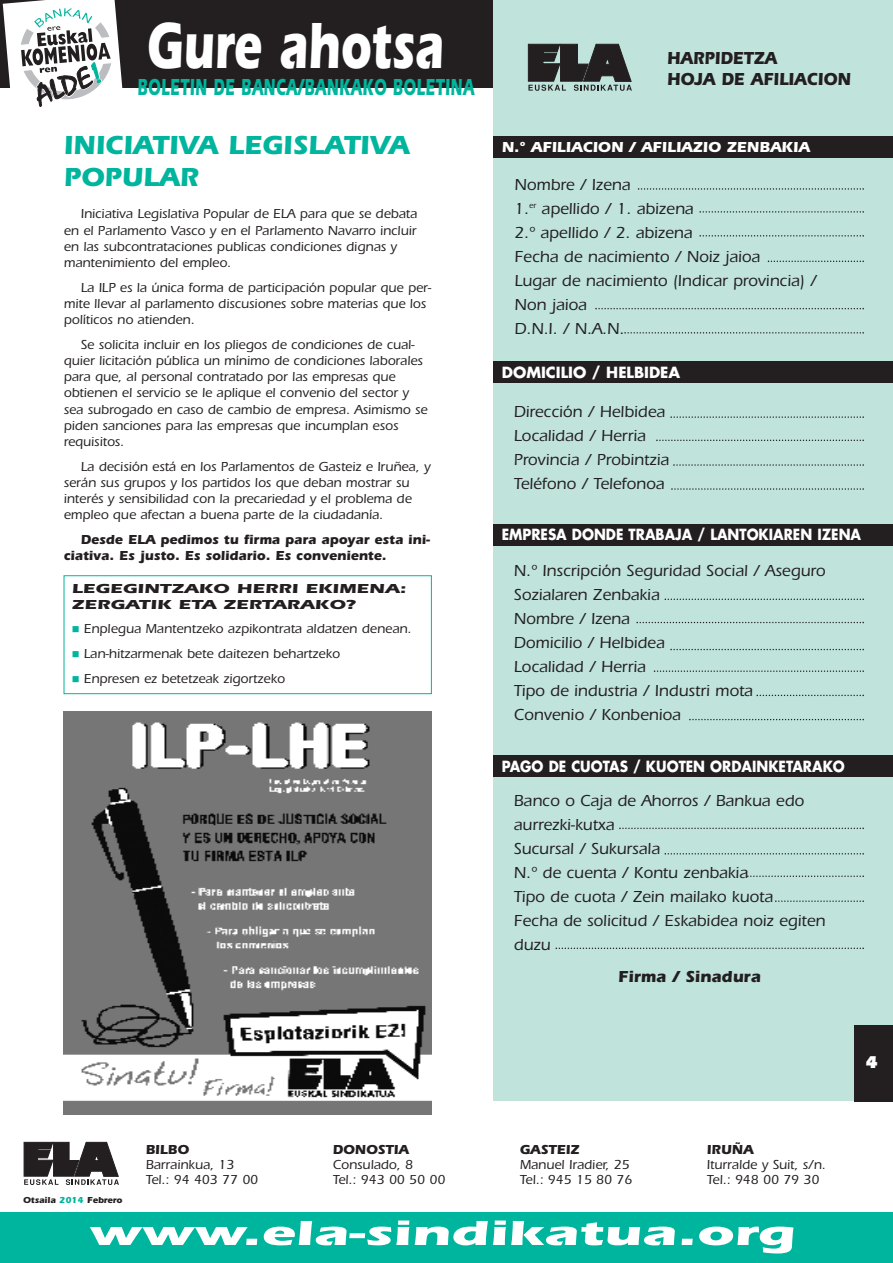
<style>
.page{position:relative;width:893px;height:1263px;background:#fff}
.page>*{position:absolute;margin:0;border:0;box-sizing:border-box;transform-origin:0 0}
.t1{font:700 67.5px "Itc Eras";color:#fff;scale:.7 1}
.t2{font:700 36px "Itc Eras";color:#fff;scale:1.6 1}
.t3{font:700 27px/32.4px "Itc Eras";color:#00b59d}
.t4{font:700 24px "Itc Eras";letter-spacing:.035em;color:#00b59d;scale:.6 1}
.t5{font:700 18px/21.6px "Itc Eras";color:#231f20;scale:.9 1}
.t6{font:900 18px "Eras IT Cby BT";color:#fff}
.t7{font:500 16.5px/24px "Itc Eras";color:#231f20}
.t8{font:700 16.5px "Itc Eras";color:#231f20}
.t9{font:700 15px "Futura";color:#fff;scale:.9 1}
.t10{font:700 15px "Itc Eras";color:#fff}
.t11{font:700 15px "Futura";color:#fff}
.t12{font:500 13.5px/16.2px "Itc Eras";color:#231f20}
.t13{font:700 13.5px/16.2px "Itc Eras";color:#231f20}
.t14{font:700 13.5px/16.2px "Itc Eras";color:#231f20;scale:1.4 1}
.t15{font:700 9px "Itc Eras";color:#231f20}
.s1{color:#00b59d}
</style>
<div class="page">
<svg style="left:24px;top:1142px;width:95px;height:43px"></svg>
<div style="left:0;top:1212px;width:893px;height:51px;background:#00b59d"></div>
<div style="left:493px;top:0;width:400px;height:1101px;background:#c0e3dc"></div>
<svg style="left:528px;top:44px;width:104px;height:47px"></svg>
<div style="left:493px;top:137px;width:400px;height:21px;background:#231f20"></div>
<div style="left:493px;top:361px;width:400px;height:22px;background:#231f20"></div>
<div style="left:493px;top:524px;width:400px;height:21px;background:#231f20"></div>
<div style="left:493px;top:755px;width:400px;height:21px;background:#231f20"></div>
<div style="left:0;top:0;width:493px;height:88px;background:#231f20"></div>
<svg style="left:3px;top:0;width:120px;height:107px"></svg>
<div style="left:855px;top:1025px;width:38px;height:76px;background:#231f20"></div>
<svg style="left:638px;top:188px;width:226px;height:2px"></svg>
<svg style="left:624px;top:332px;width:240px;height:2px"></svg>
<svg style="left:670px;top:416px;width:194px;height:2px"></svg>
<svg style="left:656px;top:440px;width:208px;height:1px"></svg>
<svg style="left:673px;top:464px;width:191px;height:2px"></svg>
<svg style="left:671px;top:488px;width:193px;height:2px"></svg>
<svg style="left:665px;top:598px;width:199px;height:2px"></svg>
<svg style="left:636px;top:622px;width:228px;height:1px"></svg>
<svg style="left:670px;top:649px;width:194px;height:1px"></svg>
<svg style="left:654px;top:670px;width:210px;height:2px"></svg>
<svg style="left:689px;top:719px;width:175px;height:1px"></svg>
<svg style="left:619px;top:827px;width:245px;height:2px"></svg>
<svg style="left:664px;top:853px;width:200px;height:1px"></svg>
<svg style="left:556px;top:947px;width:308px;height:2px"></svg>
<svg style="left:775px;top:900px;width:89px;height:2px"></svg>
<svg style="left:747px;top:875px;width:117px;height:2px"></svg>
<svg style="left:756px;top:695px;width:108px;height:1px"></svg>
<svg style="left:595px;top:308px;width:269px;height:1px"></svg>
<svg style="left:699px;top:211px;width:165px;height:2px"></svg>
<svg style="left:699px;top:235px;width:165px;height:2px"></svg>
<svg style="left:768px;top:261px;width:96px;height:1px"></svg>
<img style="left:64px;top:711px;width:368px;height:404px">
<div style="left:64px;top:575px;width:368px;height:119px;border:1px solid #00b59d"></div>
<h1 class="t1" style="left:146px;top:22px;width:426px">Gure ahotsa</h1>
<h3 class="t4" style="left:138px;top:78px;width:562px">BOLETIN DE BANCA/BANKAKO BOLETINA</h3>
<h3 class="t3" style="left:64px;top:132px;width:347px">INICIATIVA LEGISLATIVA<br>POPULAR</h3>
<p class="t12" style="left:64px;top:207px;width:355px;text-indent:17px">Iniciativa Legislativa Popular de ELA para que se debata en el Parlamento Vasco y en el Parlamento Navarro incluir en las subcontrataciones publicas condiciones dignas y mantenimiento del empleo.</p>
<p class="t12" style="left:64px;top:281px;width:369px;text-indent:17px">La ILP es la única forma de participación popular que per&shy;mite llevar al parlamento discusiones sobre materias que los políticos no atienden.</p>
<p class="t12" style="left:64px;top:338px;width:365px;text-indent:17px">Se solicita incluir en los pliegos de condiciones de cual&shy;quier licitación pública un mínimo de condiciones laborales para que, al personal contratado por las empresas que obtienen el servicio se le aplique el convenio del sector y sea subrogado en caso de cambio de empresa. Asimismo se piden sanciones para las empresas que incumplan esos requisitos.</p>
<p class="t12" style="left:64px;top:460px;width:368px;text-indent:17px">La decisión está en los Parlamentos de Gasteiz e Iruñea, y serán sus grupos y los partidos los que deban mostrar su interés y sensibilidad con la precariedad y el problema de empleo que afectan a buena parte de la ciudadanía.</p>
<p class="t13" style="left:64px;top:533px;width:368px;text-indent:17px">Desde ELA pedimos tu firma para apoyar esta ini&shy;ciativa. Es justo. Es solidario. Es conveniente.</p>
<p class="t14" style="left:72px;top:581px;width:240px">LEGEGINTZAKO HERRI EKIMENA:<br>ZERGATIK ETA ZERTARAKO?</p>
<p class="t12" style="left:72px;top:622px;width:341px"><span class="s1">■</span> Enplegua Mantentzeko azpikontrata aldatzen denean.</p>
<p class="t12" style="left:72px;top:647px;width:270px"><span class="s1">■</span> Lan-hitzarmenak bete daitezen behartzeko</p>
<p class="t12" style="left:72px;top:672px;width:215px"><span class="s1">■</span> Enpresen ez betetzeak zigortzeko</p>
<h3 class="t5" style="left:667px;top:49px;width:206px">HARPIDETZA<br>HOJA DE AFILIACION</h3>
<p class="t10" style="left:502px;top:142px;width:310px">N.º AFILIACION / AFILIAZIO ZENBAKIA</p>
<p class="t7" style="left:514px;top:174px;width:304px">Nombre / Izena<br>1.<sup>er</sup> apellido / 1. abizena<br>2.º apellido / 2. abizena<br>Fecha de nacimiento / Noiz jaioa<br>Lugar de nacimiento (Indicar provincia) /<br>Non jaioa<br>D.N.I. / N.A.N.</p>
<p class="t11" style="left:502px;top:365px;width:180px">DOMICILIO / HELBIDEA</p>
<p class="t7" style="left:514px;top:402px;width:157px">Dirección / Helbidea<br>Localidad / Herria<br>Provincia / Probintzia<br>Teléfono / Telefonoa</p>
<p class="t9" style="left:502px;top:528px;width:401px">EMPRESA DONDE TRABAJA / LANTOKIAREN IZENA</p>
<p class="t7" style="left:514px;top:560px;width:313px">N.º Inscripción Seguridad Social / Aseguro<br>Sozialaren Zenbakia<br>Nombre / Izena<br>Domicilio / Helbidea<br>Localidad / Herria<br>Tipo de industria / Industri mota<br>Convenio / Konbenioa</p>
<p class="t9" style="left:502px;top:759px;width:383px">PAGO DE CUOTAS / KUOTEN ORDAINKETARAKO</p>
<p class="t7" style="left:514px;top:790px;width:313px">Banco o Caja de Ahorros / Bankua edo aurrezki-kutxa<br>Sucursal / Sukursala<br>N.º de cuenta / Kontu zenbakia<br>Tipo de cuota / Zein mailako kuota<br>Fecha de solicitud / Eskabidea noiz egiten duzu</p>
<p class="t8" style="left:618px;top:971px;width:144px">Firma / Sinadura</p>
<h3 class="t6" style="left:866px;top:1050px;width:13px">4</h3>
<p class="t13" style="left:707px;top:1142px;width:48px">IRUÑA</p>
<p class="t12" style="left:707px;top:1158px;width:120px;line-height:15px">Iturralde y Suit, s/n.<br>Tel.: 948 00 79 30</p>
<h2 class="t2" style="left:89px;top:1220px;width:443px">www.ela-sindikatua.org</h2>
<p class="t13" style="left:520px;top:1142px;width:61px">GASTEIZ</p>
<p class="t12" style="left:520px;top:1158px;width:114px;line-height:15px">Manuel Iradier, 25<br>Tel.: 945 15 80 76</p>
<p class="t13" style="left:146px;top:1142px;width:45px">BILBO</p>
<p class="t12" style="left:146px;top:1158px;width:114px;line-height:15px">Barrainkua, 13<br>Tel.: 94 403 77 00</p>
<p class="t13" style="left:333px;top:1142px;width:78px">DONOSTIA</p>
<p class="t12" style="left:333px;top:1158px;width:114px;line-height:15px">Consulado, 8<br>Tel.: 943 00 50 00</p>
<p class="t15" style="left:23px;top:1197px;width:101px">Otsaila <span class="s1">2014</span> Febrero</p>
</div>
